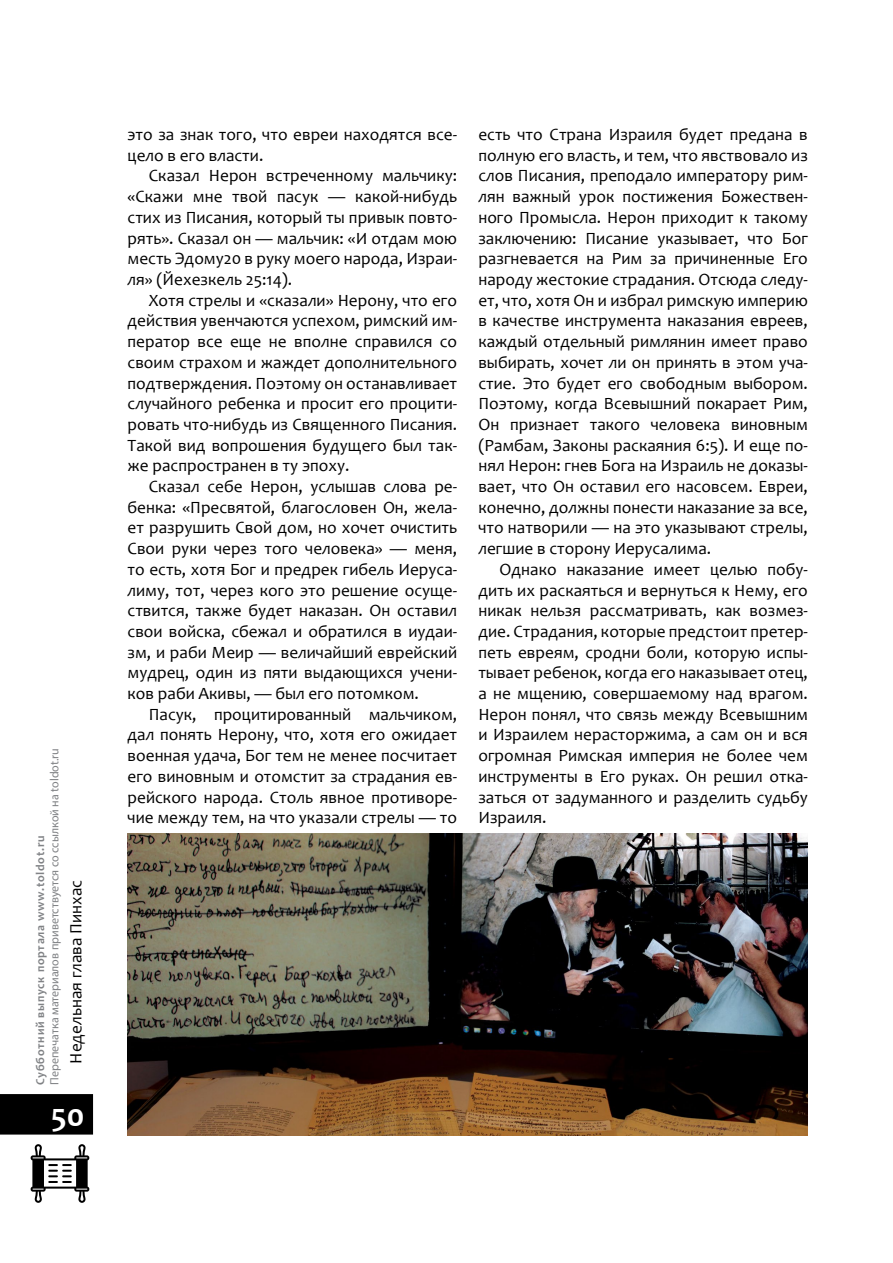
<style>
.page{position:relative;width:893px;height:1263px;background:#fff}
.page>*{position:absolute;margin:0;border:0;box-sizing:border-box;transform-origin:0 0}
.t1{font:700 33px "Candara";color:#fff}
.t2{font:17.25px/20.7px "Candara";color:#000;text-align:justify}
.t3{font:12px "Myriad Pro";color:#808285}
.t4{font:700 12px "Candara";letter-spacing:.06em;color:#808285}
</style>
<div class="page">
<div style="left:0;top:1094px;width:93px;height:40px;background:#000"></div>
<svg style="left:31px;top:1144px;width:58px;height:59px"></svg>
<img style="left:128px;top:833px;width:680px;height:302px">
<p class="t3" style="left:47px;top:1085px;width:338px;rotate:-90deg">Перепечатка материалов приветствуется со ссылкой на toldot.ru</p>
<h1 class="t1" style="left:51px;top:1095px;width:35px">50</h1>
<p class="t4" style="left:33px;top:1085px;width:251px;rotate:-90deg">Субботний выпуск портала www.toldot.ru</p>
<p class="t2" style="left:65px;top:1064px;width:185px;rotate:-90deg">Недельная глава Пинхас</p>
<p class="t2" style="left:128px;top:124px;width:331px">это за знак того, что евреи находятся все&shy;цело в его власти.</p>
<p class="t2" style="left:128px;top:165px;width:331px;text-indent:21px">Сказал Нерон встреченному мальчику: «Скажи мне твой пасук — какой-нибудь стих из Писания, который ты привык повто&shy;рять». Сказал он — мальчик: «И отдам мою месть Эдому20 в руку моего народа, Израи&shy;ля» (Йехезкель 25:14).</p>
<p class="t2" style="left:128px;top:290px;width:331px;text-indent:21px">Хотя стрелы и «сказали» Нерону, что его действия увенчаются успехом, римский им&shy;ператор все еще не вполне справился со своим страхом и жаждет дополнительного подтверждения. Поэтому он останавливает случайного ребенка и просит его процити&shy;ровать что-нибудь из Священного Писания.<br>Такой вид вопрошения будущего был так&shy;же распространен в ту эпоху.</p>
<p class="t2" style="left:128px;top:476px;width:331px;text-indent:21px">Сказал себе Нерон, услышав слова ре&shy;бенка: «Пресвятой, благословен Он, жела&shy;ет разрушить Свой дом, но хочет очистить Свои руки через того человека» — меня, то есть, хотя Бог и предрек гибель Иеруса&shy;лиму, тот, через кого это решение осуще&shy;ствится, также будет наказан. Он оставил свои войска, сбежал и обратился в иудаи&shy;зм, и раби Меир — величайший еврейский мудрец, один из пяти выдающихся учени&shy;ков раби Акивы, — был его потомком.</p>
<p class="t2" style="left:128px;top:704px;width:331px;text-indent:21px">Пасук, процитированный мальчиком, дал понять Нерону, что, хотя его ожидает военная удача, Бог тем не менее посчитает его виновным и отомстит за страдания ев&shy;рейского народа. Столь явное противоре&shy;чие между тем, на что указали стрелы — то</p>
<p class="t2" style="left:478px;top:124px;width:331px">есть что Страна Израиля будет предана в полную его власть, и тем, что явствовало из слов Писания, преподало императору рим&shy;лян важный урок постижения Божествен&shy;ного Промысла. Нерон приходит к такому заключению: Писание указывает, что Бог разгневается на Рим за причиненные Его народу жестокие страдания. Отсюда следу&shy;ет, что, хотя Он и избрал римскую империю в качестве инструмента наказания евреев, каждый отдельный римлянин имеет право выбирать, хочет ли он принять в этом уча&shy;стие. Это будет его свободным выбором.<br>Поэтому, когда Всевышний покарает Рим, Он признает такого человека виновным (Рамбам, Законы раскаяния 6:5). И еще по&shy;нял Нерон: гнев Бога на Израиль не доказы&shy;вает, что Он оставил его насовсем. Евреи, конечно, должны понести наказание за все, что натворили — на это указывают стрелы, легшие в сторону Иерусалима.</p>
<p class="t2" style="left:478px;top:559px;width:331px;text-indent:21px">Однако наказание имеет целью побу&shy;дить их раскаяться и вернуться к Нему, его никак нельзя рассматривать, как возмез&shy;дие. Страдания, которые предстоит претер&shy;петь евреям, сродни боли, которую испы&shy;тывает ребенок, когда его наказывает отец, а не мщению, совершаемому над врагом.<br>Нерон понял, что связь между Всевышним и Израилем нерасторжима, а сам он и вся огромная Римская империя не более чем инструменты в Его руках. Он решил отка&shy;заться от задуманного и разделить судьбу Израиля.</p>
</div>
